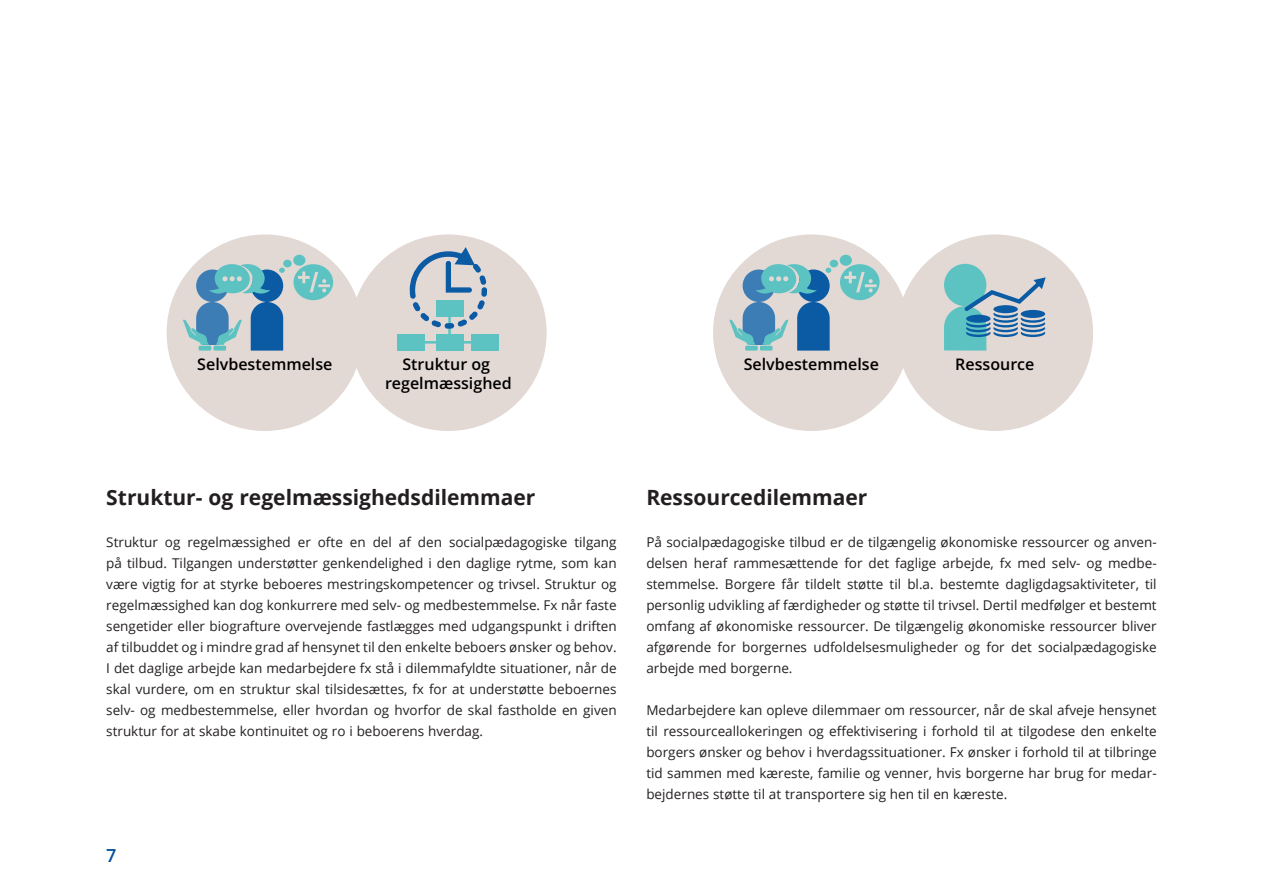
<style>
.page{position:relative;width:1263px;height:893px;background:#fff}
.page>*{position:absolute;margin:0;border:0;box-sizing:border-box;transform-origin:0 0}
.MR_2{font:700 21px "Open Sans";color:#231f20}
.t1{font:600 18px "Open Sans";color:#004f9b}
.t2{font:600 16.05px/18.8px "Open Sans";color:#000001;text-align:center}
.Brød{font:13.5px/21px "Open Sans";color:#231f20;text-align:justify}
</style>
<div class="page">
<div style="left:350px;top:234px;width:197px;height:197px;background:#e2d8d4;border-radius:50%"></div>
<div style="left:167px;top:234px;width:196px;height:197px;background:#e2d8d4;border-radius:50%"></div>
<div style="left:293px;top:255px;width:12px;height:11px;background:#5cc3c2;border-radius:50%"></div>
<div style="left:283px;top:260px;width:9px;height:7px;background:#5cc3c2;border-radius:50%"></div>
<svg style="left:293px;top:264px;width:40px;height:36px"></svg>
<svg style="left:183px;top:264px;width:102px;height:87px"></svg>
<div style="left:471px;top:334px;width:28px;height:17px;background:#5cc3c2"></div>
<div style="left:436px;top:334px;width:27px;height:17px;background:#5cc3c2"></div>
<div style="left:398px;top:334px;width:27px;height:17px;background:#5cc3c2"></div>
<svg style="left:409px;top:239px;width:79px;height:110px"></svg>
<div style="left:896px;top:234px;width:197px;height:197px;background:#e2d8d4;border-radius:50%"></div>
<div style="left:713px;top:234px;width:197px;height:197px;background:#e2d8d4;border-radius:50%"></div>
<div style="left:944px;top:264px;width:42px;height:42px;background:#5cc3c2;border-radius:50%"></div>
<svg style="left:944px;top:277px;width:102px;height:74px"></svg>
<div style="left:840px;top:255px;width:12px;height:11px;background:#5cc3c2;border-radius:50%"></div>
<div style="left:830px;top:260px;width:8px;height:7px;background:#5cc3c2;border-radius:50%"></div>
<svg style="left:840px;top:264px;width:40px;height:36px"></svg>
<svg style="left:729px;top:264px;width:102px;height:87px"></svg>
<p class="t2" style="left:197px;top:355px;width:137px">Selvbestemmelse</p>
<p class="t2" style="left:385px;top:355px;width:128px">Struktur og regelmæssighed</p>
<p class="t2" style="left:744px;top:355px;width:137px">Selvbestemmelse</p>
<p class="t2" style="left:955px;top:355px;width:81px">Ressource</p>
<h3 class="MR_2" style="left:106px;top:482px;width:431px">Struktur- og regelmæssighedsdilemmaer</h3>
<p class="Brød" style="left:106px;top:531px;width:512px">Struktur og regelmæssighed er ofte en del af den socialpædagogiske tilgang på tilbud. Tilgangen understøtter genkendelighed i den daglige rytme, som kan være vigtig for at styrke beboeres mestringskompetencer og trivsel. Struktur og regelmæssighed kan dog konkurrere med selv- og medbestemmelse. Fx når faste sengetider eller biografture overvejende fastlægges med udgangspunkt i driften af tilbuddet og i mindre grad af hensynet til den enkelte beboers ønsker og behov.<br>I det daglige arbejde kan medarbejdere fx stå i dilemmafyldte situationer, når de skal vurdere, om en struktur skal tilsidesættes, fx for at understøtte beboernes selv- og medbestemmelse, eller hvordan og hvorfor de skal fastholde en given struktur for at skabe kontinuitet og ro i beboerens hverdag.</p>
<p class="t2" style="left:197px;top:659px;width:137px">Selvbestemmelse</p>
<p class="t2" style="left:414px;top:659px;width:70px;text-align:left">Sundhed og risiko</p>
<h2 class="t1" style="left:106px;top:843px;width:12px">7</h2>
<h3 class="MR_2" style="left:646px;top:482px;width:223px">Ressourcedilemmaer</h3>
<p class="Brød" style="left:646px;top:531px;width:512px">På socialpædagogiske tilbud er de tilgængelig økonomiske ressourcer og anven&shy;delsen heraf rammesættende for det faglige arbejde, fx med selv- og medbe&shy;stemmelse. Borgere får tildelt støtte til bl.a. bestemte dagligdagsaktiviteter, til personlig udvikling af færdigheder og støtte til trivsel. Dertil medfølger et bestemt omfang af økonomiske ressourcer. De tilgængelig økonomiske ressourcer bliver afgørende for borgernes udfoldelsesmuligheder og for det socialpædagogiske arbejde med borgerne.</p>
<p class="Brød" style="left:646px;top:699px;width:512px">Medarbejdere kan opleve dilemmaer om ressourcer, når de skal afveje hensynet til ressourceallokeringen og effektivisering i forhold til at tilgodese den enkelte borgers ønsker og behov i hverdagssituationer. Fx ønsker i forhold til at tilbringe tid sammen med kæreste, familie og venner, hvis borgerne har brug for medar&shy;bejdernes støtte til at transportere sig hen til en kæreste.</p>
</div>
